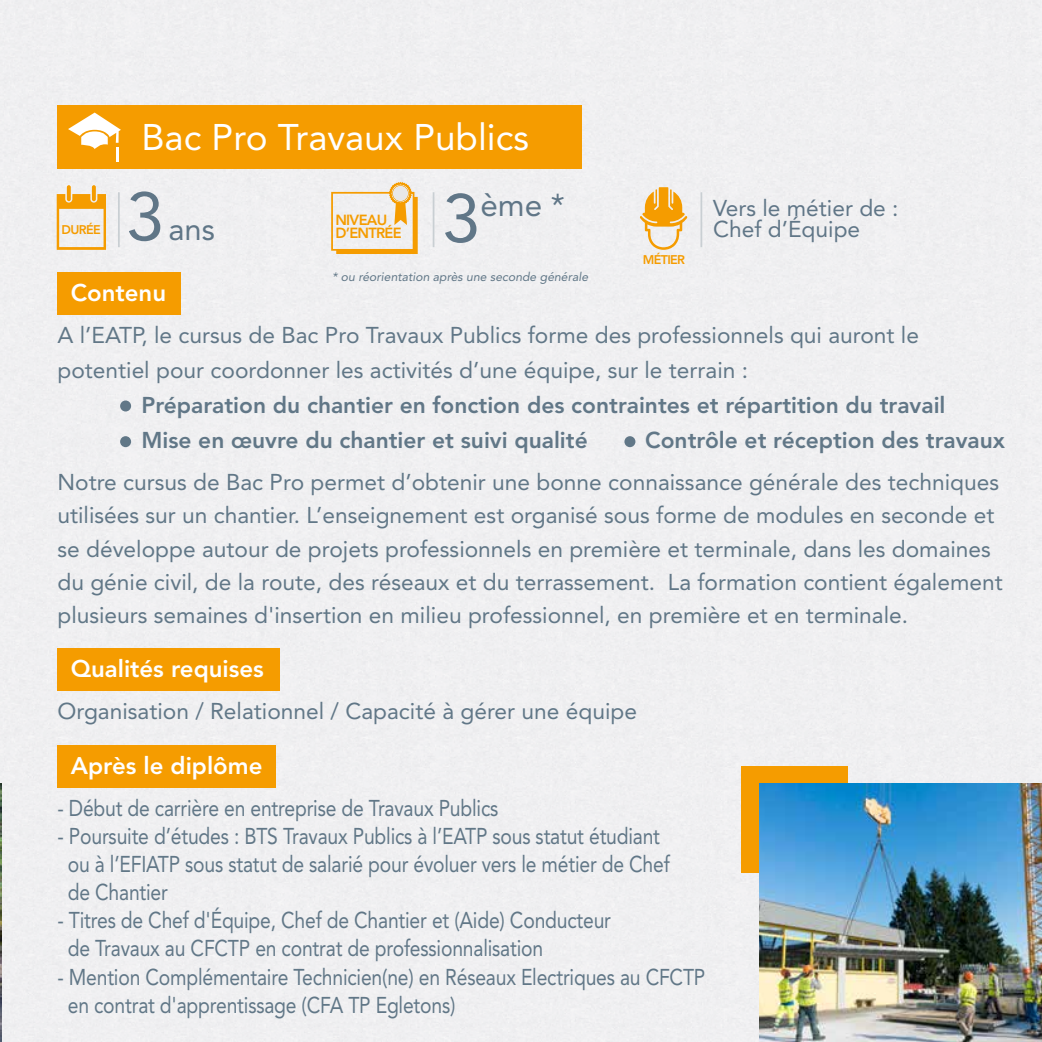
<style>
.page{position:relative;width:1042px;height:1042px;background:#efeff1}
.page>*{position:absolute;margin:0;border:0;box-sizing:border-box;transform-origin:0 0}
.t1{font:36.75px "Avenir LT Std";color:#fff}
.t2{font:31.5px "Avenir LT Std";color:#607687}
.t3{font:30.97px "Avenir LT Std";color:#607687}
.t4{font:800 23.97px "Avenir LT Std";color:#fff}
.t5{font:22.75px/33.2px "Avenir LT Std";color:#617787}
.t6{font:22.75px/28px "Avenir LT Std";color:#617787;scale:.85 1}
.t7{font:800 22.75px/35px "Avenir LT Std";color:#617787}
.t8{font:22.75px/21px "Avenir LT Std";color:#607687}
.t9{font:800 14.53px "Avenir LT Std";letter-spacing:-.05em;color:#f59c00}
.t10{font:800 12.6px "Avenir LT Std";letter-spacing:-.05em;color:#f59c00}
.t11{font:italic 12.25px "Avenir LT Std";color:#617787}
.s1{font-size:68.08px}
</style>
<div class="page">
<hr style="left:433px;top:192px;width:1px;height:55px;background:#c9cfd3">
<hr style="left:118px;top:192px;width:2px;height:55px;background:#c9cfd3">
<hr style="left:700px;top:192px;width:2px;height:55px;background:#c9cfd3">
<svg style="left:640px;top:187px;width:47px;height:63px"></svg>
<div style="left:331px;top:192px;width:83px;height:59px;border:2px solid #f59c00"></div>
<svg style="left:336px;top:181px;width:82px;height:73px"></svg>
<svg style="left:392px;top:185px;width:17px;height:17px"></svg>
<div style="left:393px;top:186px;width:15px;height:15px;background:#e8e7e8;border-radius:50%"></div>
<svg style="left:57px;top:194px;width:49px;height:56px"></svg>
<svg style="left:67px;top:185px;width:4px;height:16px"></svg>
<svg style="left:92px;top:185px;width:4px;height:16px"></svg>
<div style="left:57px;top:106px;width:525px;height:63px;background:#f59c00"></div>
<svg style="left:68px;top:113px;width:53px;height:36px"></svg>
<hr style="left:116px;top:147px;width:3px;height:15px;background:#fff">
<div style="left:57px;top:272px;width:124px;height:42px;background:#f59c00"></div>
<div style="left:120px;top:436px;width:11px;height:11px;background:#617787;border-radius:50%"></div>
<div style="left:120px;top:400px;width:11px;height:11px;background:#617787;border-radius:50%"></div>
<div style="left:624px;top:436px;width:11px;height:11px;background:#617787;border-radius:50%"></div>
<div style="left:57px;top:746px;width:219px;height:42px;background:#f59c00"></div>
<div style="left:57px;top:649px;width:222px;height:42px;background:#f59c00"></div>
<div style="left:741px;top:766px;width:107px;height:107px;background:#f59c00"></div>
<img style="left:0;top:783px;width:1px;height:259px">
<img style="left:759px;top:784px;width:283px;height:258px">
<h1 class="t1" style="left:141px;top:116px;width:389px">Bac Pro Travaux Publics</h1>
<h3 class="t3" style="left:126px;top:212px;width:90px"><span class="s1">3</span>ans</h3>
<h2 class="t2" style="left:442px;top:187px;width:124px"><span class="s1">3</span>ème *</h2>
<p class="t8" style="left:713px;top:198px;width:187px">Vers le métier de :<br>Chef d’Équipe</p>
<p class="t9" style="left:335px;top:211px;width:53px">NIVEAU</p>
<p class="t10" style="left:62px;top:222px;width:41px">DURÉE</p>
<p class="t9" style="left:335px;top:224px;width:68px">D’ENTRÉE</p>
<p class="t10" style="left:643px;top:252px;width:44px">MÉTIER</p>
<p class="t11" style="left:332px;top:269px;width:258px">* ou réorientation après une seconde générale</p>
<p class="t4" style="left:71px;top:279px;width:97px">Contenu</p>
<p class="t5" style="left:57px;top:318px;width:863px;line-height:35px">A l’EATP, le cursus de Bac Pro Travaux Publics forme des professionnels qui auront le potentiel pour coordonner les activités d’une équipe, sur le terrain :</p>
<p class="t7" style="left:141px;top:388px;width:805px">Préparation du chantier en fonction des contraintes et répartition du travail<br>Mise en œuvre du chantier et suivi qualité</p>
<p class="t7" style="left:645px;top:423px;width:361px">Contrôle et réception des travaux</p>
<p class="t5" style="left:57px;top:466px;width:947px">Notre cursus de Bac Pro permet d’obtenir une bonne connaissance générale des techniques utilisées sur un chantier. L’enseignement est organisé sous forme de modules en seconde et se développe autour de projets professionnels en première et terminale, dans les domaines du génie civil, de la route, des réseaux et du terrassement. La formation contient également plusieurs semaines d'insertion en milieu professionnel, en première et en terminale.</p>
<p class="t4" style="left:71px;top:655px;width:194px">Qualités requises</p>
<p class="t5" style="left:57px;top:695px;width:581px">Organisation / Relationnel / Capacité à gérer une équipe</p>
<p class="t4" style="left:71px;top:752px;width:193px">Après le diplôme</p>
<p class="t6" style="left:57px;top:795px;width:520px">- Début de carrière en entreprise de Travaux Publics</p>
<p class="t6" style="left:68px;top:823px;width:710px;text-indent:-10px">- Poursuite d’études : BTS Travaux Publics à l’EATP sous statut étudiant ou à l’EFIATP sous statut de salarié pour évoluer vers le métier de Chef de Chantier</p>
<p class="t6" style="left:68px;top:907px;width:641px;text-indent:-10px">- Titres de Chef d'Équipe, Chef de Chantier et (Aide) Conducteur de Travaux au CFCTP en contrat de professionnalisation</p>
<p class="t6" style="left:68px;top:963px;width:751px;text-indent:-10px">- Mention Complémentaire Technicien(ne) en Réseaux Electriques au CFCTP en contrat d'apprentissage (CFA TP Egletons)</p>
</div>
